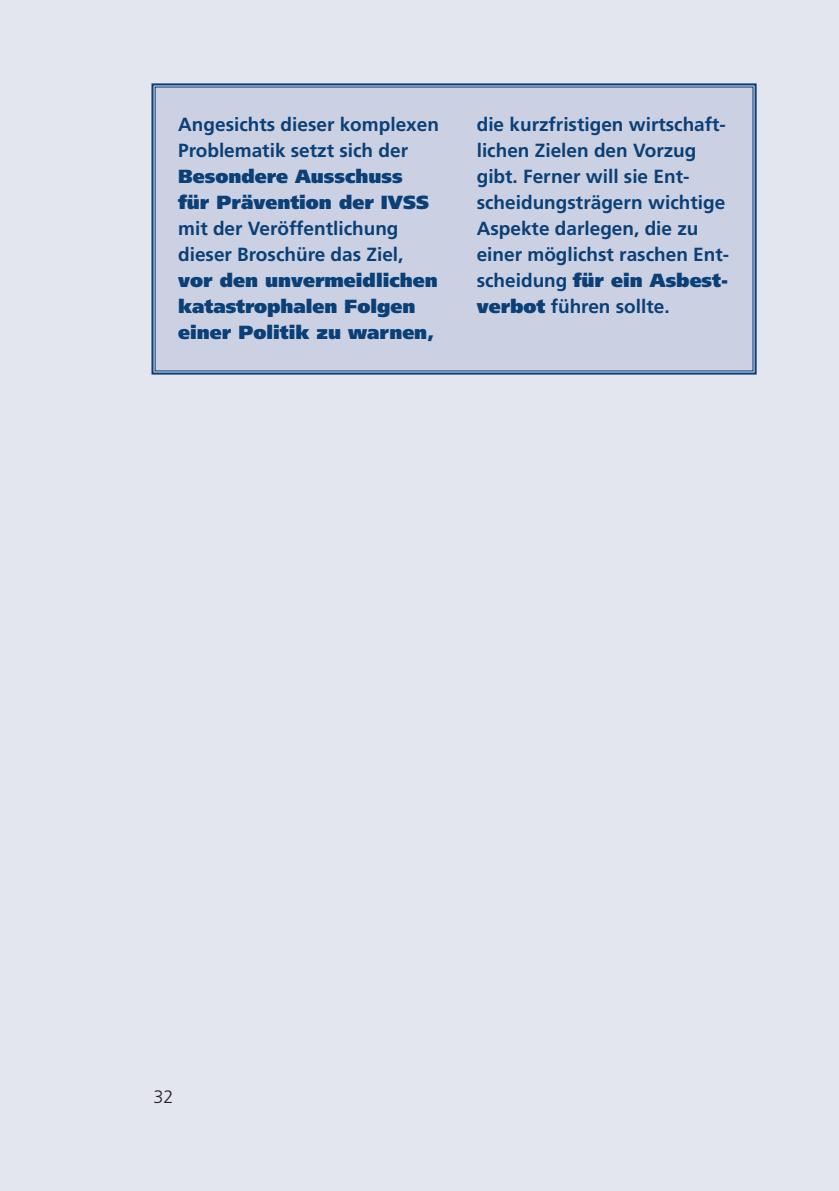
<style>
.page{position:relative;width:839px;height:1191px;background:#e3e5ef}
.page>*{position:absolute;margin:0;border:0;box-sizing:border-box;transform-origin:0 0}
.t1{font:700 19px/26px "Frutiger LT";color:#0a4077}
.t2{font:900 19px/26px "Frutiger LT";color:#0a4077}
.t3{font:300 18px "Frutiger LT";color:#231f20}
.s1{font-weight:900}
</style>
<div class="page">
<div style="left:151px;top:83px;width:606px;height:292px;background:#cbd0e2"></div>
<p class="t1" style="left:178px;top:111px;width:262px">Angesichts dieser komplexen<br>Problematik setzt sich der</p>
<p class="t2" style="left:178px;top:163px;width:252px">Besondere Ausschuss für Prävention der IVSS</p>
<p class="t1" style="left:178px;top:215px;width:227px">mit der Veröffentlichung dieser Broschüre das Ziel,</p>
<p class="t2" style="left:178px;top:267px;width:261px">vor den unvermeidlichen katastrophalen Folgen einer Politik zu warnen,</p>
<p class="t1" style="left:477px;top:111px;width:254px">die kurzfristigen wirtschaft&shy;lichen Zielen den Vorzug gibt. Ferner will sie Ent&shy;scheidungsträgern wichtige<br>Aspekte darlegen, die zu einer möglichst raschen Ent&shy;scheidung <span class="s1">für ein Asbest&shy;verbot</span> führen sollte.</p>
<p class="t3" style="left:153px;top:1086px;width:22px">32</p>
</div>
